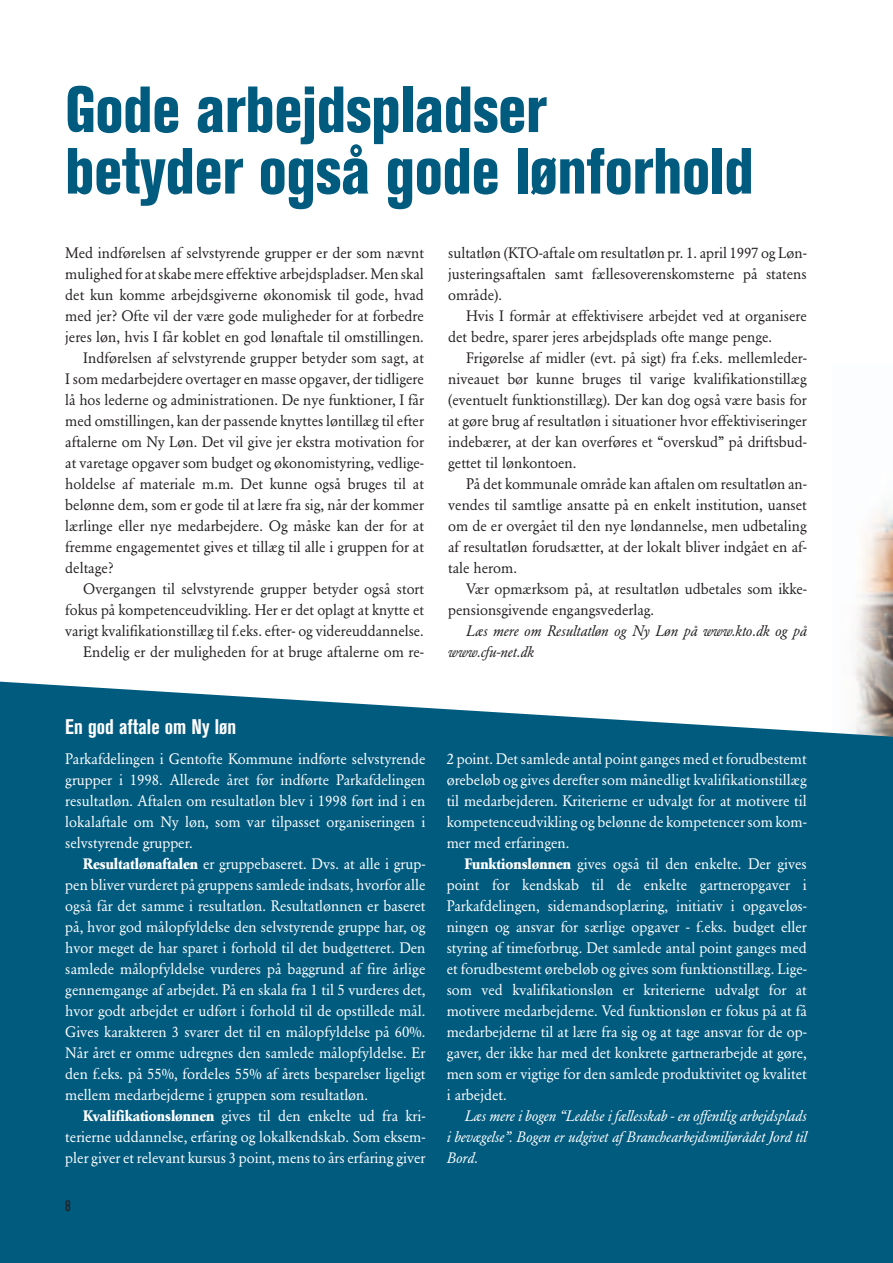
<style>
.page{position:relative;width:893px;height:1263px;background:#fff}
.page>*{position:absolute;margin:0;border:0;box-sizing:border-box;transform-origin:0 0}
.t1{font:800 condensed 64.5px/61.5px "Akzidenz Grotesk BE";color:#005b7f;scale:.9 1}
.t2{font:700 condensed 21px "Akzidenz Grotesk BE";color:#fff}
.t3{font:15px/21px "Garamond BE";color:#fff;text-align:justify}
.t4{font:15px/21px "Garamond BE";color:#231f20;text-align:justify}
.t5{font:italic 15px/21px "Garamond BE";color:#fff;text-align:justify}
.t6{font:italic 15px/21px "Garamond BE";color:#231f20}
.t7{font:condensed 15px "Akzidenz Grotesk BE";color:#231f20}
.s1{font-weight:700}
</style>
<div class="page">
<img style="left:855px;top:503px;width:37px;height:177px">
<div style="left:0;top:680px;width:892px;height:583px;background:#005b7f"></div>
<h1 class="t1" style="left:65px;top:85px;width:766px">Gode arbejdspladser<br>betyder også gode lønforhold</h1>
<p class="t4" style="left:65px;top:244px;width:360px">Med indførelsen af selvstyrende grupper er der som nævnt</p>
<p class="t4" style="left:65px;top:265px;width:360px">mulighed for at skabe mere effektive arbejdspladser. Men skal</p>
<p class="t4" style="left:65px;top:286px;width:360px">det kun komme arbejdsgiverne økonomisk til gode, hvad</p>
<p class="t4" style="left:65px;top:307px;width:360px">med jer? Ofte vil der være gode muligheder for at forbedre</p>
<p class="t4" style="left:65px;top:328px;width:360px">jeres løn, hvis I får koblet en god lønaftale til omstillingen.</p>
<p class="t4" style="left:83px;top:349px;width:342px">Indførelsen af selvstyrende grupper betyder som sagt, at</p>
<p class="t4" style="left:65px;top:370px;width:360px">I som medarbejdere overtager en masse opgaver, der tidligere</p>
<p class="t4" style="left:65px;top:391px;width:360px">lå hos lederne og administrationen. De nye funktioner, I får</p>
<p class="t4" style="left:65px;top:412px;width:360px">med omstillingen, kan der passende knyttes løntillæg til efter</p>
<p class="t4" style="left:65px;top:433px;width:360px">aftalerne om Ny Løn. Det vil give jer ekstra motivation for</p>
<p class="t4" style="left:65px;top:454px;width:360px">at varetage opgaver som budget og økonomistyring, vedlige-</p>
<p class="t4" style="left:65px;top:475px;width:360px">holdelse af materiale m.m. Det kunne også bruges til at</p>
<p class="t4" style="left:65px;top:496px;width:360px">belønne dem, som er gode til at lære fra sig, når der kommer</p>
<p class="t4" style="left:65px;top:517px;width:360px">lærlinge eller nye medarbejdere. Og måske kan der for at</p>
<p class="t4" style="left:65px;top:538px;width:360px">fremme engagementet gives et tillæg til alle i gruppen for at</p>
<p class="t4" style="left:65px;top:559px;width:50px">deltage?</p>
<p class="t4" style="left:83px;top:580px;width:342px">Overgangen til selvstyrende grupper betyder også stort</p>
<p class="t4" style="left:65px;top:601px;width:360px">fokus på kompetenceudvikling. Her er det oplagt at knytte et</p>
<p class="t4" style="left:65px;top:622px;width:360px">varigt kvalifikationstillæg til f.eks. efter- og videreuddannelse.</p>
<p class="t4" style="left:83px;top:643px;width:342px">Endelig er der muligheden for at bruge aftalerne om re-</p>
<p class="t4" style="left:448px;top:244px;width:360px">sultatløn (KTO-aftale om resultatløn pr. 1. april 1997 og Løn&shy;justeringsaftalen samt fællesoverenskomsterne på statens område).</p>
<p class="t4" style="left:448px;top:307px;width:360px;text-indent:18px">Hvis I formår at effektivisere arbejdet ved at organisere det bedre, sparer jeres arbejdsplads ofte mange penge.</p>
<p class="t4" style="left:448px;top:349px;width:360px;text-indent:18px">Frigørelse af midler (evt. på sigt) fra f.eks. mellemleder&shy;niveauet bør kunne bruges til varige kvalifikationstillæg (eventuelt funktionstillæg). Der kan dog også være basis for at gøre brug af resultatløn i situationer hvor effektiviseringer indebærer, at der kan overføres et “overskud” på driftsbud&shy;gettet til lønkontoen.</p>
<p class="t4" style="left:448px;top:475px;width:360px;text-indent:18px">På det kommunale område kan aftalen om resultatløn an&shy;vendes til samtlige ansatte på en enkelt institution, uanset om de er overgået til den nye løndannelse, men udbetaling af resultatløn forudsætter, at der lokalt bliver indgået en af&shy;tale herom.</p>
<p class="t4" style="left:448px;top:580px;width:360px;text-indent:18px">Vær opmærksom på, at resultatløn udbetales som ikke&shy;pensionsgivende engangsvederlag.</p>
<p class="t6" style="left:448px;top:622px;width:360px;text-indent:18px">Læs mere om Resultatløn og Ny Løn på www.kto.dk og på www.cfu-net.dk</p>
<h2 class="t2" style="left:65px;top:719px;width:172px">En god aftale om Ny løn</h2>
<p class="t3" style="left:65px;top:750px;width:361px">Parkafdelingen i Gentofte Kommune indførte selvstyrende grupper i 1998. Allerede året før indførte Parkafdelingen resultatløn. Aftalen om resultatløn blev i 1998 ført ind i en lokalaftale om Ny løn, som var tilpasset organiseringen i selvstyrende grupper.</p>
<p class="t3" style="left:65px;top:855px;width:361px;text-indent:18px"><span class="s1">Resultatlønaftalen</span> er gruppebaseret. Dvs. at alle i grup&shy;pen bliver vurderet på gruppens samlede indsats, hvorfor alle også får det samme i resultatløn. Resultatlønnen er baseret på, hvor god målopfyldelse den selvstyrende gruppe har, og hvor meget de har sparet i forhold til det budgetteret. Den samlede målopfyldelse vurderes på baggrund af fire årlige gennemgange af arbejdet. På en skala fra 1 til 5 vurderes det, hvor godt arbejdet er udført i forhold til de opstillede mål.<br>Gives karakteren 3 svarer det til en målopfyldelse på 60%.<br>Når året er omme udregnes den samlede målopfyldelse. Er den f.eks. på 55%, fordeles 55% af årets besparelser ligeligt mellem medarbejderne i gruppen som resultatløn.</p>
<p class="t3" style="left:65px;top:1107px;width:361px;text-indent:18px"><span class="s1">Kvalifikationslønnen</span> gives til den enkelte ud fra kri&shy;terierne uddannelse, erfaring og lokalkendskab. Som eksem&shy;pler giver et relevant kursus 3 point, mens to års erfaring giver</p>
<p class="t7" style="left:65px;top:1201px;width:7px">8</p>
<p class="t3" style="left:446px;top:750px;width:361px">2 point. Det samlede antal point ganges med et forudbestemt ørebeløb og gives derefter som månedligt kvalifikationstillæg til medarbejderen. Kriterierne er udvalgt for at motivere til kompetenceudvikling og belønne de kompetencer som kom&shy;mer med erfaringen.</p>
<p class="t3" style="left:446px;top:855px;width:362px;text-indent:18px"><span class="s1">Funktionslønnen</span> gives også til den enkelte. Der gives point for kendskab til de enkelte gartneropgaver i Parkafdelingen, sidemandsoplæring, initiativ i opgaveløs&shy;ningen og ansvar for særlige opgaver - f.eks. budget eller styring af timeforbrug. Det samlede antal point ganges med et forudbestemt ørebeløb og gives som funktionstillæg. Lige&shy;som ved kvalifikationsløn er kriterierne udvalgt for at motivere medarbejderne. Ved funktionsløn er fokus på at få medarbejderne til at lære fra sig og at tage ansvar for de op&shy;gaver, der ikke har med det konkrete gartnerarbejde at gøre, men som er vigtige for den samlede produktivitet og kvalitet i arbejdet.</p>
<p class="t5" style="left:446px;top:1107px;width:361px;text-indent:18px">Læs mere i bogen “Ledelse i fællesskab - en offentlig arbejdsplads i bevægelse”. Bogen er udgivet af Branchearbejdsmiljørådet Jord til Bord.</p>
</div>
